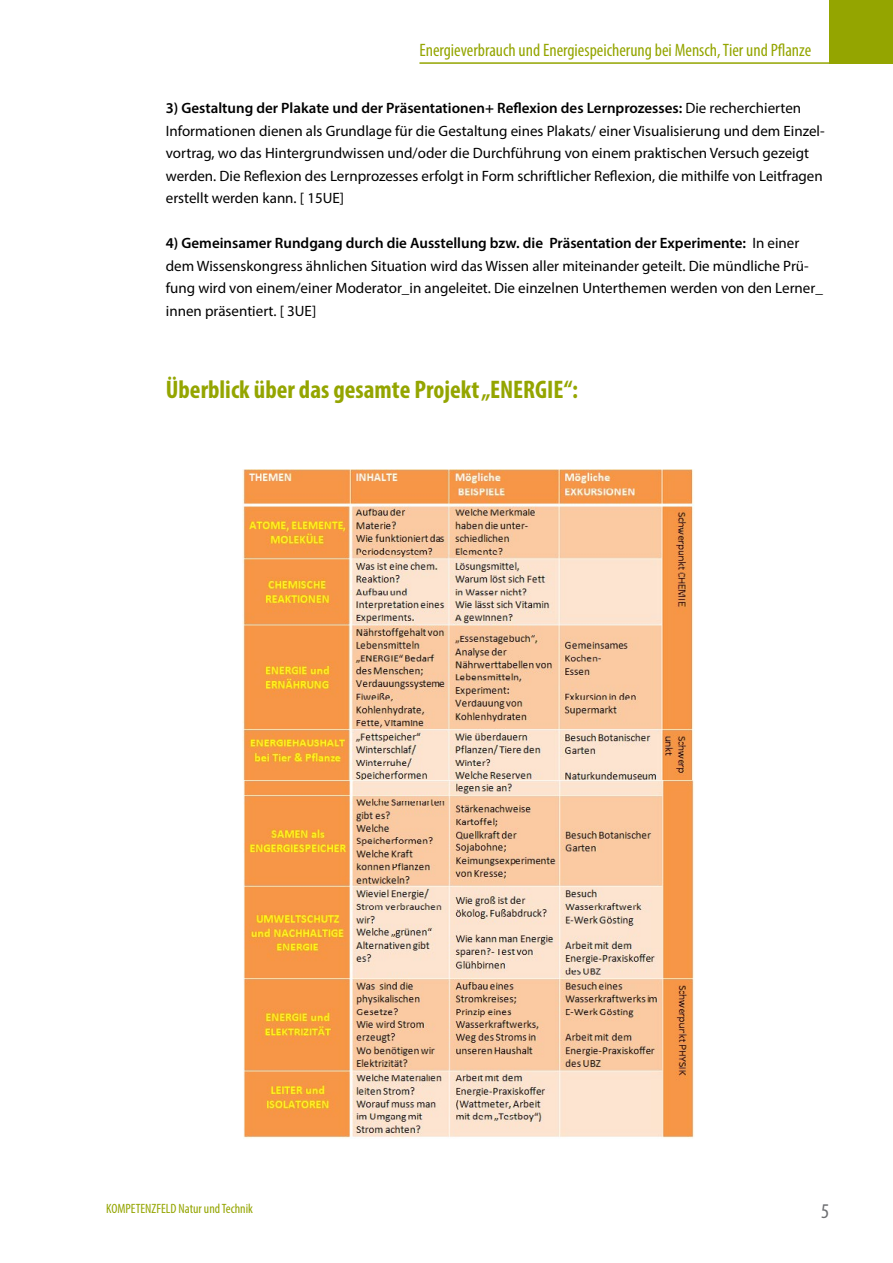
<style>
.page{position:relative;width:893px;height:1263px;background:#fff}
.page>*{position:absolute;margin:0;border:0;box-sizing:border-box;transform-origin:0 0}
.t1{font:700 condensed 25.5px "Myriad Pro";color:#94a500}
.t2{font:condensed 21px "Myriad Pro";color:#6d6e71}
.t3{font:condensed 18px "Myriad Pro";color:#94a500}
.t4{font:15px/22.5px "Myriad Pro";color:#000}
.t5{font:condensed 13.5px "Myriad Pro";color:#94a500}
.s1{font-weight:600}
</style>
<div class="page">
<hr style="left:419px;top:62px;width:435px;height:2px;background:#94a500">
<div style="left:829px;top:0;width:64px;height:64px;background:#94a500"></div>
<img style="left:243px;top:470px;width:451px;height:310px">
<img style="left:243px;top:780px;width:451px;height:358px">
<p class="t3" style="left:419px;top:39px;width:393px">Energieverbrauch und Energiespeicherung bei Mensch, Tier und Pflanze</p>
<p class="t4" style="left:166px;top:97px;width:660px"><span class="s1">3) Gestaltung der Plakate und der Präsentationen+ Reflexion des Lernprozesses:</span> Die recherchierten Informationen dienen als Grundlage für die Gestaltung eines Plakats/ einer Visualisierung und dem Einzel&shy;vortrag, wo das Hintergrundwissen und/oder die Durchführung von einem praktischen Versuch gezeigt werden. Die Reflexion des Lernprozesses erfolgt in Form schriftlicher Reflexion, die mithilfe von Leitfragen erstellt werden kann. [ 15UE]</p>
<p class="t4" style="left:166px;top:232px;width:658px"><span class="s1">4) Gemeinsamer Rundgang durch die Ausstellung bzw. die Präsentation der Experimente:</span> In einer dem Wissenskongress ähnlichen Situation wird das Wissen aller miteinander geteilt. Die mündliche Prü&shy;fung wird von einem/einer Moderator_in angeleitet. Die einzelnen Unterthemen werden von den Lerner_ innen präsentiert. [ 3UE]</p>
<p class="t1" style="left:166px;top:374px;width:414px">Überblick über das gesamte Projekt „ENERGIE“:</p>
<p class="t5" style="left:106px;top:1200px;width:148px">KOMPETENZFELD Natur und Technik</p>
<p class="t2" style="left:821px;top:1198px;width:10px">5</p>
</div>
